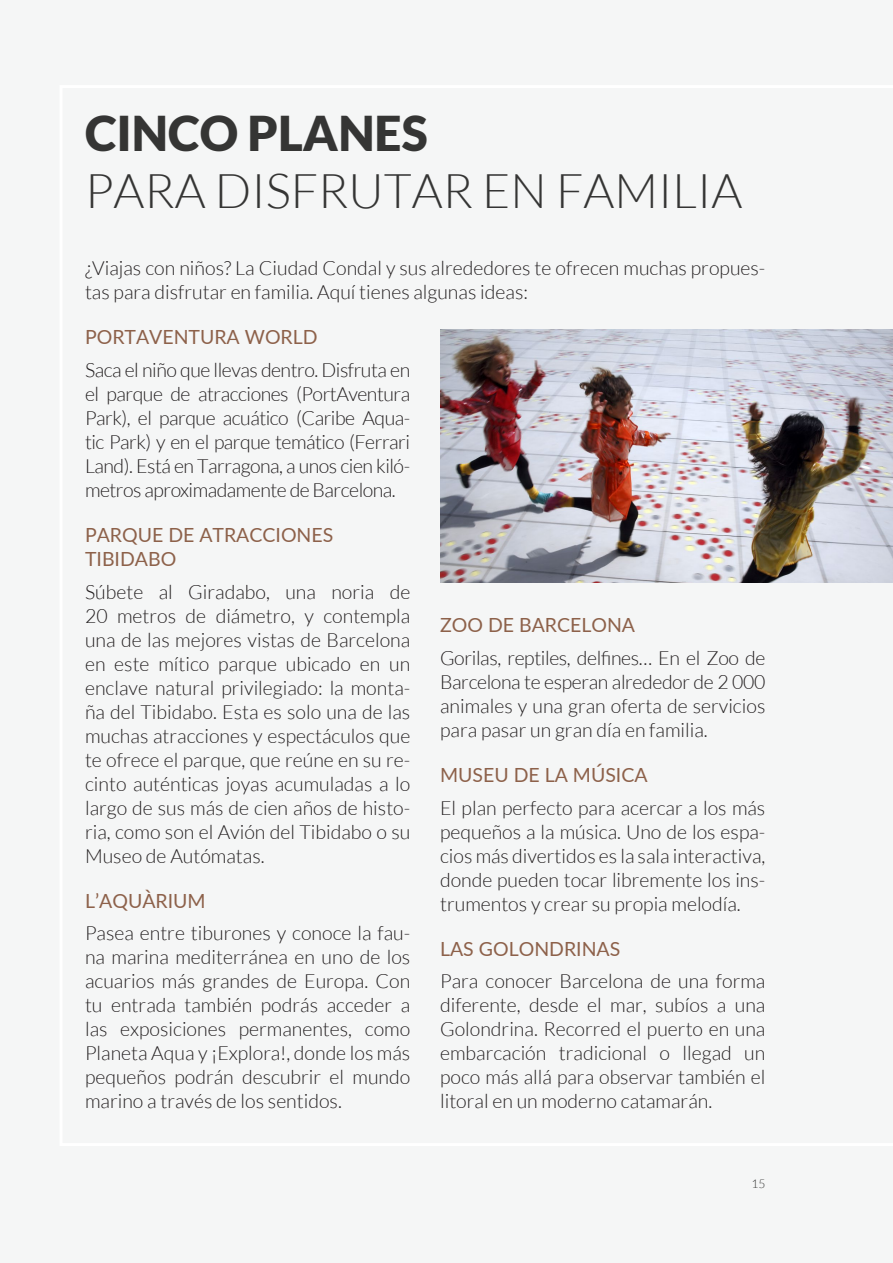
<style>
.page{position:relative;width:893px;height:1263px;background:#f5f6f6}
.page>*{position:absolute;margin:0;border:0;box-sizing:border-box;transform-origin:0 0}
.t1{font:300 48px/57.6px "Lato";color:#353534}
.Body{font:300 19.5px/24px "Lato";color:#231f20;text-align:justify}
.t2{font:19.5px/24px "Lato";color:#8d614a}
.t3{font:300 12px "Lato";color:#353534}
.s1{font-weight:900}
</style>
<div class="page">
<img style="left:440px;top:329px;width:453px;height:253px">
<h1 class="t1" style="left:85px;top:105px;width:659px"><span class="s1">CINCO PLANES<br></span>PARA DISFRUTAR EN FAMILIA</h1>
<p class="Body" style="left:85px;top:256px;width:682px">¿Viajas con niños? La Ciudad Condal y sus alrededores te ofrecen muchas propues&shy;tas para disfrutar en familia. Aquí tienes algunas ideas:</p>
<h3 class="t2" style="left:85px;top:324px;width:234px">PORTAVENTURA WORLD</h3>
<p class="Body" style="left:85px;top:358px;width:327px">Saca el niño que llevas dentro. Disfruta en el parque de atracciones (PortAventura Park), el parque acuático (Caribe Aqua&shy;tic Park) y en el parque temático (Ferrari Land). Está en Tarragona, a unos cien kiló&shy;metros aproximadamente de Barcelona.</p>
<h3 class="t2" style="left:85px;top:522px;width:250px">PARQUE DE ATRACCIONES<br>TIBIDABO</h3>
<p class="Body" style="left:85px;top:580px;width:327px">Súbete al Giradabo, una noria de 20 metros de diámetro, y contempla una de las mejores vistas de Barcelona en este mítico parque ubicado en un enclave natural privilegiado: la monta&shy;ña del Tibidabo. Esta es solo una de las muchas atracciones y espectáculos que te ofrece el parque, que reúne en su re&shy;cinto auténticas joyas acumuladas a lo largo de sus más de cien años de histo&shy;ria, como son el Avión del Tibidabo o su Museo de Autómatas.</p>
<h3 class="t2" style="left:85px;top:888px;width:122px">L’AQUÀRIUM</h3>
<p class="Body" style="left:85px;top:921px;width:327px">Pasea entre tiburones y conoce la fau&shy;na marina mediterránea en uno de los acuarios más grandes de Europa. Con tu entrada también podrás acceder a las exposiciones permanentes, como Planeta Aqua y ¡Explora!, donde los más pequeños podrán descubrir el mundo marino a través de los sentidos.</p>
<h3 class="t2" style="left:440px;top:612px;width:196px">ZOO DE BARCELONA</h3>
<p class="Body" style="left:440px;top:646px;width:327px">Gorilas, reptiles, delfines… En el Zoo de Barcelona te esperan alrededor de 2 000 animales y una gran oferta de servicios para pasar un gran día en familia.</p>
<h3 class="t2" style="left:440px;top:762px;width:209px">MUSEU DE LA MÚSICA</h3>
<p class="Body" style="left:440px;top:796px;width:327px">El plan perfecto para acercar a los más pequeños a la música. Uno de los espa&shy;cios más divertidos es la sala interactiva, donde pueden tocar libremente los ins&shy;trumentos y crear su propia melodía.</p>
<h3 class="t2" style="left:440px;top:936px;width:182px">LAS GOLONDRINAS</h3>
<p class="Body" style="left:440px;top:969px;width:327px">Para conocer Barcelona de una forma diferente, desde el mar, subíos a una Golondrina. Recorred el puerto en una embarcación tradicional o llegad un poco más allá para observar también el litoral en un moderno catamarán.</p>
<p class="t3" style="left:751px;top:1177px;width:15px">15</p>
</div>
